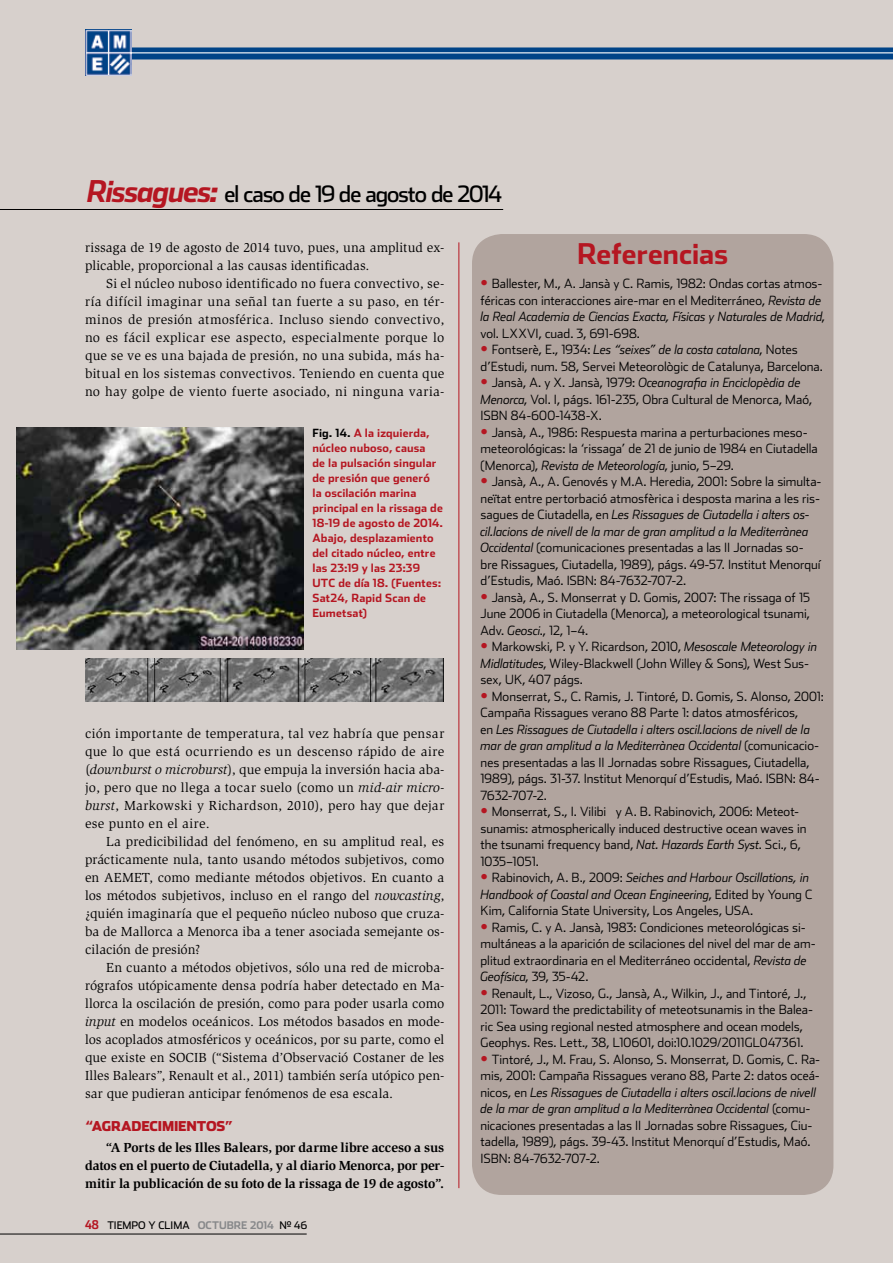
<style>
.page{position:relative;width:893px;height:1263px;background:#d7d0cc}
.page>*{position:absolute;margin:0;border:0;box-sizing:border-box;transform-origin:0 0}
.t1{font:700 28.5px "Stainless";color:#b51621}
.t2{font:22.5px "Stainless";letter-spacing:-.055em;color:#000}
.t3{font:13.5px/18px "Slimbach Std";letter-spacing:.005em;color:#000;text-align:justify}
.t4{font:700 13.5px/18px "Slimbach Std";letter-spacing:-.01em;color:#000;text-align:justify}
.t5{font:900 13.5px "Stainless";letter-spacing:-.015em;color:#b51621}
.t6{font:300 12.75px/16.5px "Stainless";color:#000}
.t7{font:700 11.25px/15px "Stainless";letter-spacing:.01em;color:#b51621}
.t8{font:10.5px "Stainless";color:#000}
.t9{font:700 10.5px "Stainless";color:#87888a}
.s1{font-weight:700;font-style:italic;font-size:30px;color:#b51621}
.s2{color:#000}
.s3{font-style:italic}
.s4{font-family:"Stainless Cond";font-weight:700;font-size:12px;color:#b51621}
.s5{font-weight:700;color:#87888a}
.s6{font-weight:400;color:#000}
.s7{font-family:"Slimbach Std";font-weight:400;font-size:15px;color:#b51621}
</style>
<div class="page">
<hr style="left:0;top:209px;width:503px;height:1px;background:#000">
<hr style="left:458px;top:242px;width:1px;height:946px;background:#b51621">
<div style="left:85px;top:47px;width:808px;height:12px;background:#004387"></div>
<img style="left:85px;top:30px;width:46px;height:46px">
<hr style="left:130px;top:52px;width:763px;height:1px;background:#fff">
<hr style="left:0;top:1234px;width:307px;height:1px;background:#000">
<div style="left:472px;top:234px;width:361px;height:961px;background:#b1a49e;border-radius:30px"></div>
<img style="left:16px;top:428px;width:287px;height:221px">
<img style="left:86px;top:659px;width:357px;height:43px">
<h2 class="t2" style="left:87px;top:181px;width:416px"><span class="s1">Rissagues:</span> el caso de 19 de agosto de 2014</h2>
<p class="t3" style="left:85px;top:239px;width:361px">rissaga de 19 de agosto de 2014 tuvo, pues, una amplitud ex&shy;plicable, proporcional a las causas identificadas.</p>
<p class="t3" style="left:85px;top:275px;width:361px;text-indent:21px">Si el núcleo nuboso identificado no fuera convectivo, se&shy;ría difícil imaginar una señal tan fuerte a su paso, en tér&shy;minos de presión atmosférica. Incluso siendo convectivo, no es fácil explicar ese aspecto, especialmente porque lo que se ve es una bajada de presión, no una subida, más ha&shy;bitual en los sistemas convectivos. Teniendo en cuenta que no hay golpe de viento fuerte asociado, ni ninguna varia-</p>
<p class="t7" style="left:313px;top:425px;width:132px"><span class="s2">Fig. 14.</span> A la izquierda, núcleo nuboso, causa<br>de la pulsación singular de presión que generó<br>la oscilación marina principal en la rissaga de<br>18-19 de agosto de 2014.<br>Abajo, desplazamiento del citado núcleo, entre las 23:19 y las 23:39<br>UTC</p>
<p class="t7" style="left:313px;top:575px;width:130px;text-indent:26px">de día 18. (Fuentes:<br>Sat24, Rapid Scan de<br>Eumetsat)</p>
<p class="t3" style="left:85px;top:725px;width:361px">ción importante de temperatura, tal vez habría que pensar que lo que está ocurriendo es un descenso rápido de aire (<span class="s3">downburst o microburst</span>), que empuja la inversión hacia aba&shy;jo, pero que no llega a tocar suelo (como un <span class="s3">mid-air micro&shy;burst</span>, Markowski y Richardson, 2010), pero hay que dejar ese punto en el aire.</p>
<p class="t3" style="left:85px;top:833px;width:361px;text-indent:21px">La predicibilidad del fenómeno, en su amplitud real, es prácticamente nula, tanto usando métodos subjetivos, como en AEMET, como mediante métodos objetivos. En cuanto a los métodos subjetivos, incluso en el rango del <span class="s3">nowcasting</span>, ¿quién imaginaría que el pequeño núcleo nuboso que cruza&shy;ba de Mallorca a Menorca iba a tener asociada semejante os&shy;cilación de presión?</p>
<p class="t3" style="left:85px;top:958px;width:361px;text-indent:21px">En cuanto a métodos objetivos, sólo una red de microba&shy;rógrafos utópicamente densa podría haber detectado en Ma&shy;llorca la oscilación de presión, como para poder usarla como <span class="s3">input</span> en modelos oceánicos. Los métodos basados en mode&shy;los acoplados atmosféricos y oceánicos, por su parte, como el que existe en SOCIB (“Sistema d’Observació Costaner de les Illes Balears”, Renault et al., 2011) también sería utópico pen&shy;sar que pudieran anticipar fenómenos de esa escala.</p>
<p class="t5" style="left:85px;top:1118px;width:28px">“AGRA</p>
<p class="t5" style="left:132px;top:1118px;width:103px">DECIMIENTOS”</p>
<p class="t4" style="left:85px;top:1138px;width:361px;text-indent:21px">“A Ports de les Illes Balears, por darme libre acceso a sus datos en el puerto de Ciutadella, y al diario Menorca, por per&shy;mitir la publicación de su foto de la rissaga de 19 de agosto”.</p>
<p class="t8" style="left:85px;top:1219px;width:121px"><span class="s4">48</span> TIEMPO Y CLIMA <span class="s5">OCTUBRE</span></p>
<p class="t9" style="left:250px;top:1219px;width:58px">2014 <span class="s6">Nº 46</span></p>
<h1 class="t1" style="left:577px;top:237px;width:152px">Referencias</h1>
<p class="t6" style="left:480px;top:275px;width:346px"><span class="s7">•</span> Ballester, M., A. Jansà y C. Ramis, 1982: Ondas cortas atmos&shy;féricas con interacciones aire-mar en el Mediterráneo, <span class="s3">Revista de la Real Academia de Ciencias Exacta, Físicas y Naturales de Madrid</span>, vol. LXXVI, cuad. 3, 691-698.</p>
<p class="t6" style="left:480px;top:341px;width:344px"><span class="s7">•</span> Fontserè, E., 1934: <span class="s3">Les “seixes” de la costa catalana</span>, Notes d’Estudi, num. 58, Servei Meteorològic de Catalunya, Barcelona.</p>
<p class="t6" style="left:480px;top:374px;width:333px"><span class="s7">•</span> Jansà, A. y X. Jansà, 1979: <span class="s3">Oceanografia in Enciclopèdia de<br>Menorca</span>, Vol. I, págs. 161-235, Obra Cultural de Menorca, Maó,<br>ISBN 84-600-1438-X.</p>
<p class="t6" style="left:480px;top:424px;width:339px"><span class="s7">•</span> Jansà, A., 1986: Respuesta marina a perturbaciones meso&shy;meteorológicas: la ‘rissaga’ de 21 de junio de 1984 en Ciutadella (Menorca), <span class="s3">Revista de Meteorología</span>, junio, 5–29.</p>
<p class="t6" style="left:480px;top:473px;width:343px"><span class="s7">•</span> Jansà, A., A. Genovés y M.A. Heredia, 2001: Sobre la simulta&shy;neïtat entre pertorbació atmosfèrica i desposta marina a les ris&shy;sagues de Ciutadella, en <span class="s3">Les Rissagues de Ciutadella i alters os&shy;cil.lacions de nivell de la mar de gran amplitud a la Mediterrànea Occidental</span> (comunicaciones presentadas a las II Jornadas so&shy;bre Rissagues, Ciutadella, 1989), págs. 49-57. Institut Menorquí d’Estudis, Maó. ISBN: 84-7632-707-2.</p>
<p class="t6" style="left:480px;top:589px;width:331px;text-align:justify"><span class="s7">•</span> Jansà, A., S. Monserrat y D. Gomis, 2007: The rissaga of 15<br>June 2006 in Ciutadella (Menorca), a meteorological tsunami, Adv. <span class="s3">Geosci</span>., 12, 1–4.</p>
<p class="t6" style="left:480px;top:638px;width:338px"><span class="s7">•</span> Markowski, P. y Y. Ricardson, 2010, <span class="s3">Mesoscale Meteorology in<br>Midlatitudes</span>, Wiley-Blackwell (John Willey &amp; Sons), West Sus&shy;sex, UK, 407 págs.</p>
<p class="t6" style="left:480px;top:688px;width:345px"><span class="s7">•</span> Monserrat, S., C. Ramis, J. Tintoré, D. Gomis, S. Alonso, 2001:<br>Campaña Rissagues verano 88 Parte 1: datos atmosféricos,<br>en <span class="s3">Les Rissagues de Ciutadella i alters oscil.lacions de nivell de la mar de gran amplitud a la Mediterrànea Occidental</span> (comunicacio&shy;nes presentadas a las II Jornadas sobre Rissagues, Ciutadella, 1989), págs. 31-37. Institut Menorquí d’Estudis, Maó. ISBN: 84- 7632-707-2.</p>
<p class="t6" style="left:480px;top:803px;width:327px"><span class="s7">•</span> Monserrat, S., I. Vilibić y A. B. Rabinovich, 2006: Meteot&shy;sunamis: atmospherically induced destructive ocean waves in the tsunami frequency band, <span class="s3">Nat. Hazards Earth Syst</span>. Sci., 6, 1035–1051.</p>
<p class="t6" style="left:480px;top:869px;width:333px"><span class="s7">•</span> Rabinovich, A. B., 2009: <span class="s3">Seiches and Harbour Oscillations, in<br>Handbook of Coastal and Ocean Engineering</span>, Edited by Young C<br>Kim, California State University, Los Angeles, USA.</p>
<p class="t6" style="left:480px;top:919px;width:337px"><span class="s7">•</span> Ramis, C. y A. Jansà, 1983: Condiciones meteorológicas si&shy;multáneas a la aparición de scilaciones del nivel del mar de am&shy;plitud extraordinaria en el Mediterráneo occidental, <span class="s3">Revista de Geofísica</span>, 39, 35-42.</p>
<p class="t6" style="left:480px;top:985px;width:334px"><span class="s7">•</span> Renault, L., Vizoso, G., Jansà, A., Wilkin, J., and Tintoré, J., 2011: Toward the predictability of meteotsunamis in the Balea&shy;ric Sea using regional nested atmosphere and ocean models, Geophys. Res. Lett., 38, L10601, doi:10.1029/2011GL047361.</p>
<p class="t6" style="left:480px;top:1051px;width:341px"><span class="s7">•</span> Tintoré, J., M. Frau, S. Alonso, S. Monserrat, D. Gomis, C. Ra&shy;mis, 2001: Campaña Rissagues verano 88, Parte 2: datos oceá&shy;nicos, en <span class="s3">Les Rissagues de Ciutadella i alters oscil.lacions de nivell de la mar de gran amplitud a la Mediterrànea Occidental</span> (comu&shy;nicaciones presentadas a las II Jornadas sobre Rissagues, Ciu&shy;tadella, 1989), págs. 39-43. Institut Menorquí d’Estudis, Maó.<br>ISBN: 84-7632-707-2.</p>
</div>
